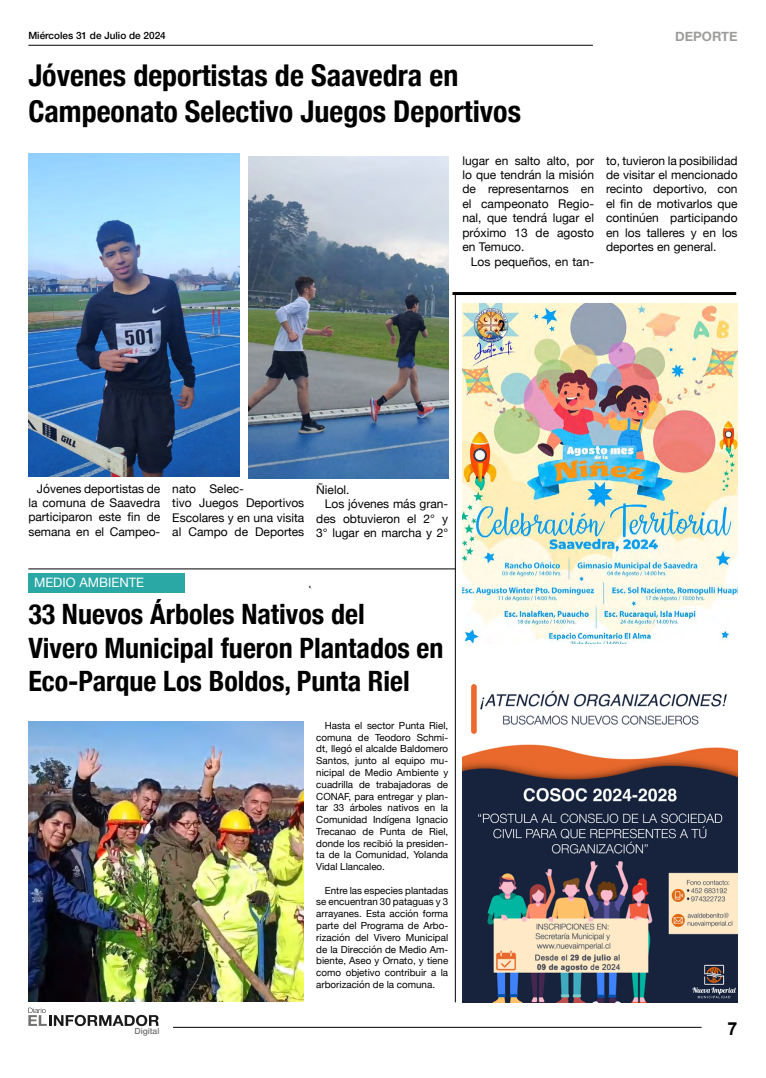
<style>
.page{position:relative;width:766px;height:1078px;background:#fff}
.page>*{position:absolute;margin:0;border:0;box-sizing:border-box;transform-origin:0 0}
.t1{font:700 condensed 30px/36px "Helvetica Neue";color:#000}
.t2{font:700 condensed 28px/33.6px "Helvetica Neue";color:#000}
.t3{font:700 18px "Arial";color:#000}
.t4{font:13px "Helvetica Neue";color:#fff}
.t5{font:700 13px "Helvetica Neue";color:#9d9d9c}
.t6{font:12px/14.4px "Helvetica Neue";color:#000;text-align:justify}
.t7{font:500 10px "Helvetica Neue";color:#000}
.t8{font:9.8px/11.8px "Helvetica Neue";color:#000;text-align:justify}
.t9{font:500 8.5px "Helvetica Neue";color:#717170}
</style>
<div class="page">
<hr style="left:28px;top:45px;width:564px;height:1px;background:#000">
<hr style="left:173px;top:1026px;width:528px;height:1px;background:#000">
<svg style="left:28px;top:1007px;width:131px;height:18px"></svg>
<div style="left:28px;top:573px;width:156px;height:19px;background:#29a8a5"></div>
<hr style="left:452px;top:292px;width:284px;height:3px;background:#000">
<hr style="left:455px;top:295px;width:1px;height:707px;background:#000">
<hr style="left:28px;top:568px;width:427px;height:1px;background:#000">
<img style="left:462px;top:303px;width:275px;height:340px">
<img style="left:28px;top:721px;width:275px;height:280px">
<img style="left:462px;top:684px;width:275px;height:318px">
<img style="left:28px;top:153px;width:212px;height:324px">
<img style="left:248px;top:156px;width:200px;height:322px">
<p class="t7" style="left:28px;top:28px;width:139px">Miércoles 31 de Julio de 2024</p>
<h1 class="t1" style="left:28px;top:55px;width:494px">Jóvenes deportistas de Saavedra en<br>Campeonato Selectivo Juegos Deportivos</h1>
<p class="t6" style="left:462px;top:154px;width:133px">lugar en salto alto, por lo que tendrán la misión de representarnos en el campeonato Regio&shy;nal, que tendrá lugar el próximo 13 de agosto en Temuco.</p>
<p class="t6" style="left:471px;top:255px;width:124px">Los pequeños, en tan-</p>
<h3 class="t5" style="left:675px;top:26px;width:64px">DEPORTE</h3>
<p class="t6" style="left:606px;top:154px;width:133px">to, tuvieron la posibilidad de visitar el mencionado recinto deportivo, con el fin de motivarlos que continúen participando en los talleres y en los deportes en general.</p>
<p class="t6" style="left:28px;top:481px;width:133px;text-indent:9px">Jóvenes deportistas de la comuna de Saavedra participaron este fin de semana en el Campeo-</p>
<p class="t6" style="left:172px;top:482px;width:133px;text-align:left">nato Selec-<br>tivo Juegos Deportivos<br>Escolares y en una visita al Campo de Deportes</p>
<p class="t6" style="left:316px;top:483px;width:35px">Ñielol.</p>
<p class="t6" style="left:325px;top:497px;width:125px">Los jóvenes más gran-</p>
<p class="t6" style="left:316px;top:511px;width:133px">des obtuvieron el 2° y</p>
<p class="t6" style="left:316px;top:526px;width:133px">3° lugar en marcha y 2°</p>
<h3 class="t4" style="left:34px;top:572px;width:112px">MEDIO AMBIENTE</h3>
<h2 class="t2" style="left:28px;top:595px;width:416px">33 Nuevos Árboles Nativos del<br>Vivero Municipal fueron Plantados en<br>Eco-Parque Los Boldos, Punta Riel</h2>
<p class="t8" style="left:316px;top:720px;width:133px;text-indent:9px">Hasta el sector Punta Riel, comuna de Teodoro Schmi&shy;dt, llegó el alcalde Baldomero Santos, junto al equipo mu&shy;nicipal de Medio Ambiente y cuadrilla de trabajadoras de CONAF, para entregar y plan&shy;tar 33 árboles nativos en la Comunidad Indígena Ignacio Trecanao de Punta de Riel, donde los recibió la presiden&shy;ta de la Comunidad, Yolanda Vidal Llancaleo.</p>
<p class="t8" style="left:316px;top:884px;width:133px;text-indent:9px">Entre las especies plantadas se encuentran 30 pataguas y 3 arrayanes. Esta acción forma parte del Programa de Arbo&shy;rización del Vivero Municipal de la Dirección de Medio Am&shy;biente, Aseo y Ornato, y tiene como objetivo contribuir a la arborización de la comuna.</p>
<p class="t9" style="left:134px;top:1023px;width:26px">Digital</p>
<h3 class="t3" style="left:727px;top:1016px;width:12px">7</h3>
</div>
